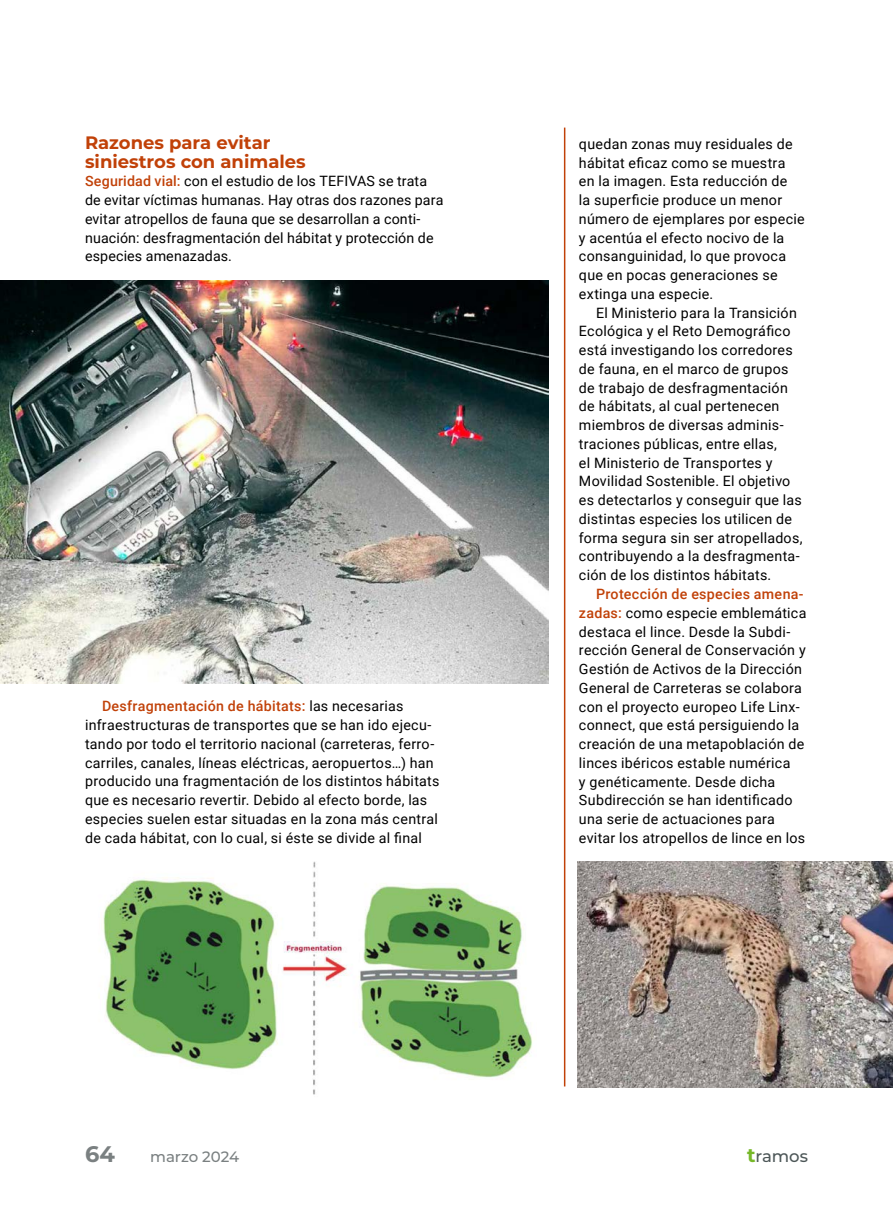
<style>
.page{position:relative;width:893px;height:1212px;background:#fff}
.page>*{position:absolute;margin:0;border:0;box-sizing:border-box;transform-origin:0 0}
.t1{font:700 22.5px "Montserrat";color:#7a8081}
.t2{font:700 18px/18.8px "Montserrat";color:#c14108}
.t3{font:500 16.5px "Montserrat";letter-spacing:-.005em;color:#4d5758}
.t4{font:500 15px "Montserrat";letter-spacing:-.005em;color:#7a8081}
.t5{font:14.25px/18.8px "Roboto";letter-spacing:.02em;color:#000}
.s1{font-weight:500;color:#c14108}
.s2{font-weight:700;font-size:19.5px;color:#76b828}
</style>
<div class="page">
<img style="left:0;top:280px;width:549px;height:404px">
<img style="left:103px;top:861px;width:430px;height:234px">
<hr style="left:564px;top:128px;width:1px;height:958px;background:#c14108">
<img style="left:577px;top:861px;width:316px;height:227px">
<p class="t2" style="left:85px;top:132px;width:222px">Razones para evitar siniestros con animales</p>
<p class="t5" style="left:85px;top:171px;width:360px"><span class="s1">Seguridad vial:</span> con el estudio de los TEFIVAS se trata de evitar víctimas humanas. Hay otras dos razones para evitar atropellos de fauna que se desarrollan a conti&shy;nuación: desfragmentación del hábitat y protección de especies amenazadas.</p>
<p class="t5" style="left:85px;top:696px;width:356px;text-indent:17px"><span class="s1">Desfragmentación de hábitats:</span> las necesarias infraestructuras de transportes que se han ido ejecu&shy;tando por todo el territorio nacional (carreteras, ferro&shy;carriles, canales, líneas eléctricas, aeropuertos…) han producido una fragmentación de los distintos hábitats que es necesario revertir. Debido al efecto borde, las especies suelen estar situadas en la zona más central de cada hábitat, con lo cual, si éste se divide al final</p>
<p class="t5" style="left:579px;top:134px;width:227px">quedan zonas muy residuales de hábitat eficaz como se muestra<br>en la imagen. Esta reducción de<br>la superficie produce un menor número de ejemplares por especie y acentúa el efecto nocivo de la consanguinidad, lo que provoca que en pocas generaciones se extinga una especie.</p>
<p class="t5" style="left:579px;top:303px;width:225px;text-indent:17px">El Ministerio para la Transición<br>Ecológica y el Reto Demográfico está investigando los corredores de fauna, en el marco de grupos de trabajo de desfragmentación de hábitats, al cual pertenecen miembros de diversas adminis&shy;traciones públicas, entre ellas,<br>el Ministerio de Transportes y<br>Movilidad Sostenible. El objetivo es detectarlos y conseguir que las distintas especies los utilicen de forma segura sin ser atropellados, contribuyendo a la desfragmenta&shy;ción de los distintos hábitats.</p>
<p class="t5" style="left:579px;top:584px;width:229px;text-indent:17px"><span class="s1">Protección de especies amena&shy;zadas:</span> como especie emblemática destaca el lince. Desde la Subdi&shy;rección General de Conservación y Gestión de Activos de la Dirección General de Carreteras se colabora con el proyecto europeo Life Linx&shy;connect, que está persiguiendo la creación de una metapoblación de linces ibéricos estable numérica<br>y genéticamente. Desde dicha Subdirección se han identificado una serie de actuaciones para evitar los atropellos de lince en los</p>
<h1 class="t1" style="left:85px;top:1137px;width:32px">64</h1>
<p class="t4" style="left:150px;top:1146px;width:90px">marzo 2024</p>
<p class="t3" style="left:747px;top:1144px;width:62px"><span class="s2">t</span>ramos</p>
</div>
